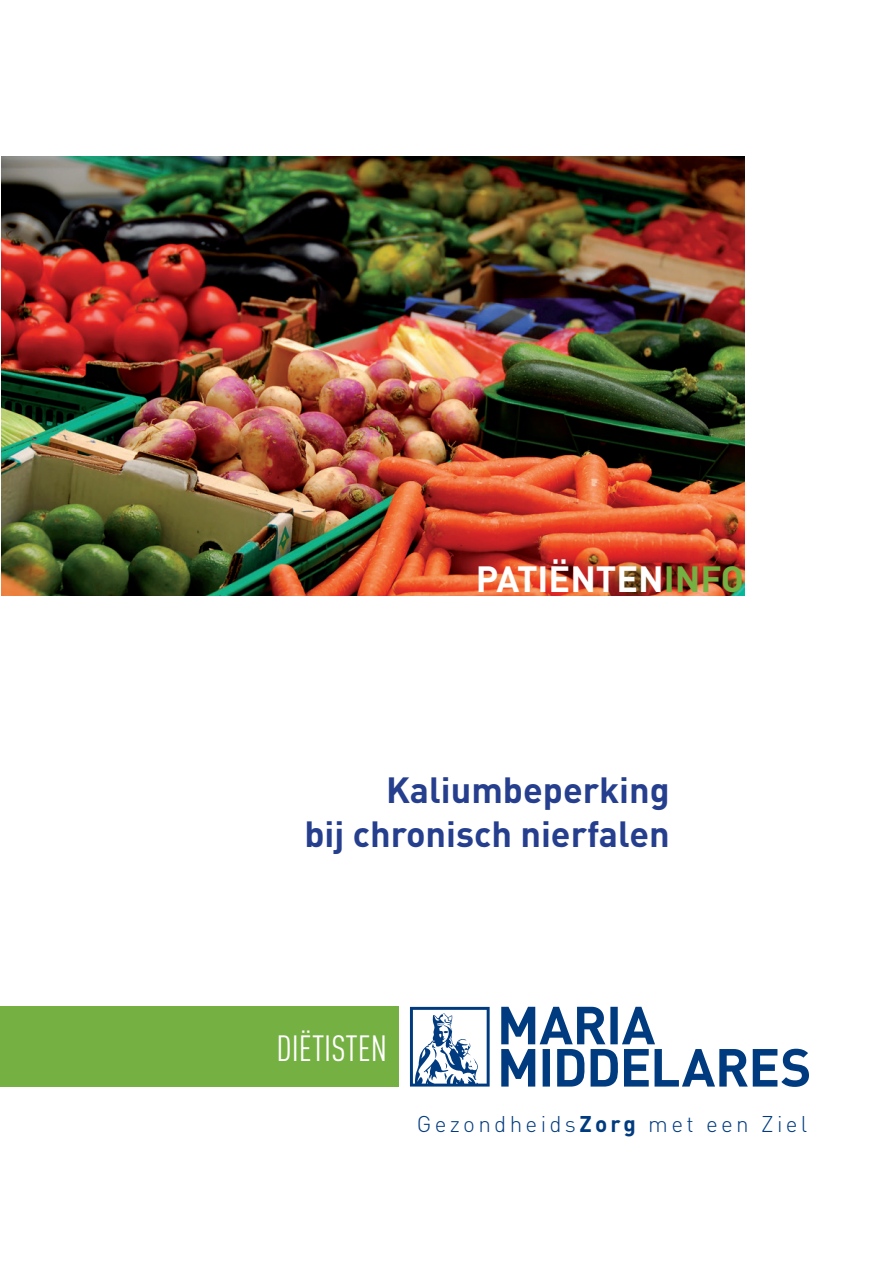
<style>
.page{position:relative;width:893px;height:1263px;background:#fff}
.page>*{position:absolute;margin:0;border:0;box-sizing:border-box;transform-origin:0 0}
.t1{font:700 36px/43.2px "DINOT";color:#253f8e;text-align:right}
.t2{font:700 36px "DINOT";color:#fff}
.t3{font:condensed 36px "DINOT";color:#fff}
.t4{font:300 22.5px "DINOT";letter-spacing:.145em;color:#013b7f}
.s1{color:#75b042}
.s2{font-weight:700}
</style>
<div class="page">
<img style="left:1px;top:156px;width:743px;height:439px">
<svg style="left:501px;top:1007px;width:308px;height:80px"></svg>
<svg style="left:410px;top:1007px;width:80px;height:79px"></svg>
<div style="left:0;top:1007px;width:399px;height:80px;background:#75b042"></div>
<p class="t2" style="left:476px;top:555px;width:270px">PATIËNTEN<span class="s1">INFO</span></p>
<p class="t1" style="left:304px;top:768px;width:367px">Kaliumbeperking<br>bij chronisch nierfalen</p>
<p class="t3" style="left:277px;top:1027px;width:112px">DIËTISTEN</p>
<p class="t4" style="left:417px;top:1110px;width:392px">Gezondheids<span class="s2">Zorg</span> met een Ziel</p>
</div>
